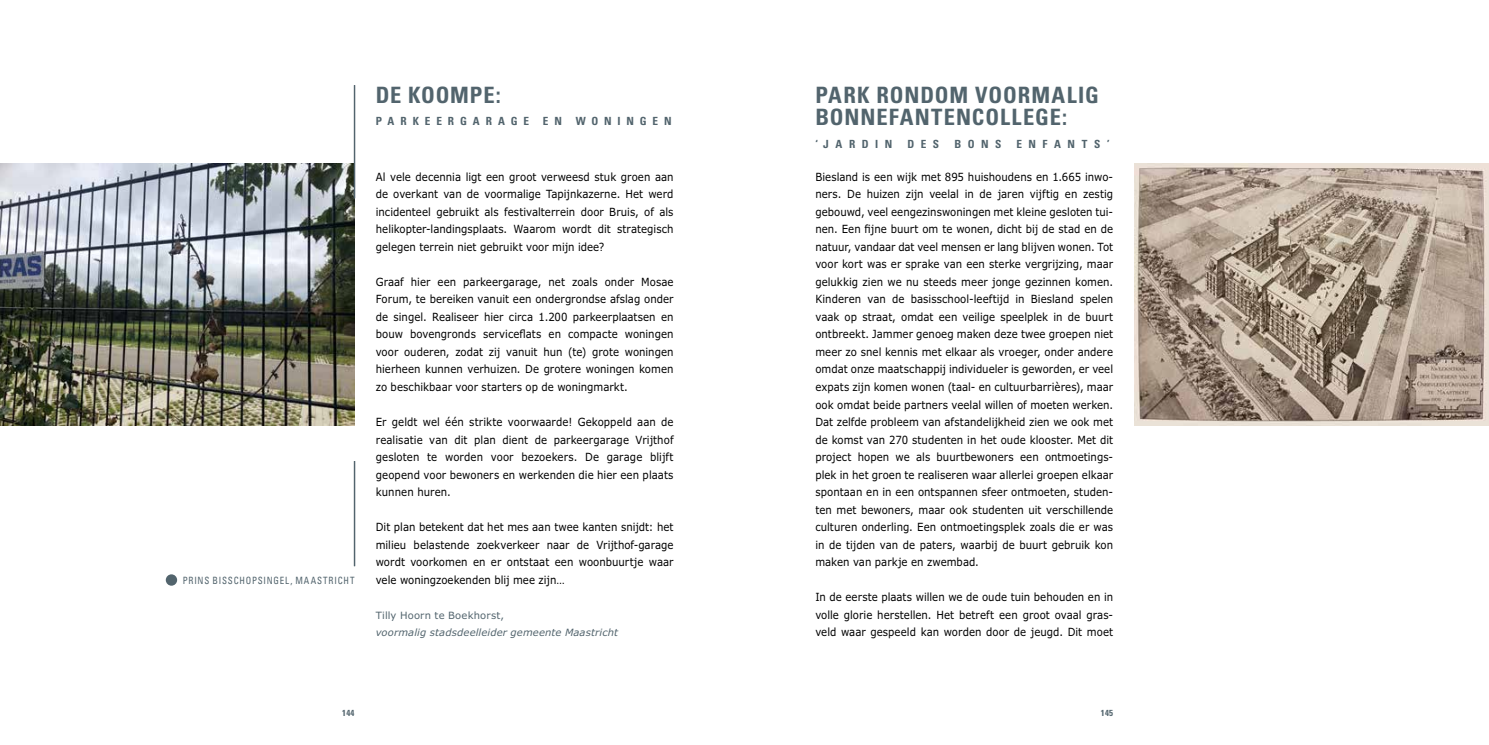
<style>
.page{position:relative;width:1489px;height:745px;background:#fff}
.page>*{position:absolute;margin:0;border:0;box-sizing:border-box;transform-origin:0 0}
.t1{font:700 condensed 22.5px/22.5px "Univers";letter-spacing:.04em;color:#52646d}
.t2{font:11.25px/17.5px "Verdana Pro";color:#000;text-align:justify;scale:.9 1}
.t3{font:700 condensed 11.25px "Univers";letter-spacing:.535em;color:#52646d}
.t4{font:700 condensed 11.25px "Univers";letter-spacing:.59em;color:#52646d}
.t5{font:italic 10px "Verdana Pro";letter-spacing:.01em;color:#52646d}
.t6{font:condensed 10px "Univers";letter-spacing:.09em;color:#52646d;scale:.9 1}
.t7{font:10px "Verdana Pro";letter-spacing:.015em;color:#52646d}
.t8{font:700 condensed 8.75px "Univers";letter-spacing:.04em;color:#52646d}
</style>
<div class="page">
<img style="left:0;top:163px;width:354px;height:262px">
<img style="left:1134px;top:163px;width:354px;height:262px">
<hr style="left:354px;top:460px;width:1px;height:105px;background:#52646d">
<hr style="left:354px;top:85px;width:1px;height:113px;background:#52646d">
<div style="left:166px;top:574px;width:11px;height:11px;background:#52646d;border-radius:50%"></div>
<p class="t6" style="left:183px;top:573px;width:192px">PRINS BISSCHOPSINGEL, MAASTRICHT</p>
<h1 class="t1" style="left:376px;top:83px;width:126px">DE KOOMPE:</h1>
<p class="t3" style="left:376px;top:114px;width:297px">PARKEERGARAGE EN WONINGEN</p>
<p class="t2" style="left:376px;top:168px;width:332px">Al vele decennia ligt een groot verweesd stuk groen aan de overkant van de voormalige Tapijnkazerne. Het werd incidenteel gebruikt als festivalterrein door Bruis, of als helikopter-landingsplaats. Waarom wordt dit strategisch gelegen terrein niet gebruikt voor mijn idee?</p>
<p class="t2" style="left:376px;top:273px;width:332px">Graaf hier een parkeergarage, net zoals onder Mosae Forum, te bereiken vanuit een ondergrondse afslag onder de singel. Realiseer hier circa 1.200 parkeerplaatsen en bouw bovengronds serviceflats en compacte woningen voor ouderen, zodat zij vanuit hun (te) grote woningen hierheen kunnen verhuizen. De grotere woningen komen zo beschikbaar voor starters op de woningmarkt.</p>
<p class="t2" style="left:376px;top:413px;width:332px">Er geldt wel één strikte voorwaarde! Gekoppeld aan de realisatie van dit plan dient de parkeergarage Vrijthof gesloten te worden voor bezoekers. De garage blijft geopend voor bewoners en werkenden die hier een plaats kunnen huren.</p>
<p class="t2" style="left:376px;top:518px;width:332px">Dit plan betekent dat het mes aan twee kanten snijdt: het milieu belastende zoekverkeer naar de Vrijthof-garage wordt voorkomen en er ontstaat een woonbuurtje waar vele woningzoekenden blij mee zijn…</p>
<p class="t7" style="left:376px;top:608px;width:130px">Tilly Hoorn te Boekhorst,</p>
<p class="t5" style="left:376px;top:625px;width:244px">voormalig stadsdeelleider gemeente Maastricht</p>
<h1 class="t1" style="left:815px;top:83px;width:285px">PARK RONDOM VOORMALIG<br>BONNEFANTENCOLLEGE:</h1>
<p class="t3" style="left:815px;top:137px;width:78px">‘JARDIN</p>
<p class="t3" style="left:907px;top:137px;width:33px">DES</p>
<p class="t3" style="left:954px;top:137px;width:48px">BONS</p>
<p class="t4" style="left:1016px;top:137px;width:95px">ENFANTS’</p>
<p class="t2" style="left:815px;top:168px;width:332px">Biesland is een wijk met 895 huishoudens en 1.665 inwo&shy;ners. De huizen zijn veelal in de jaren vijftig en zestig gebouwd, veel eengezinswoningen met kleine gesloten tui&shy;nen. Een fijne buurt om te wonen, dicht bij de stad en de natuur, vandaar dat veel mensen er lang blijven wonen. Tot voor kort was er sprake van een sterke vergrijzing, maar gelukkig zien we nu steeds meer jonge gezinnen komen.<br>Kinderen van de basisschool-leeftijd in Biesland spelen vaak op straat, omdat een veilige speelplek in de buurt ontbreekt. Jammer genoeg maken deze twee groepen niet meer zo snel kennis met elkaar als vroeger, onder andere omdat onze maatschappij individueler is geworden, er veel expats zijn komen wonen (taal- en cultuurbarrières), maar ook omdat beide partners veelal willen of moeten werken.<br>Dat zelfde probleem van afstandelijkheid zien we ook met de komst van 270 studenten in het oude klooster. Met dit project hopen we als buurtbewoners een ontmoetings&shy;plek in het groen te realiseren waar allerlei groepen elkaar spontaan en in een ontspannen sfeer ontmoeten, studen&shy;ten met bewoners, maar ook studenten uit verschillende culturen onderling. Een ontmoetingsplek zoals die er was in de tijden van de paters, waarbij de buurt gebruik kon maken van parkje en zwembad.</p>
<p class="t2" style="left:815px;top:588px;width:332px">In de eerste plaats willen we de oude tuin behouden en in volle glorie herstellen. Het betreft een groot ovaal gras&shy;veld waar gespeeld kan worden door de jeugd. Dit moet</p>
<p class="t8" style="left:342px;top:707px;width:14px">144</p>
<p class="t8" style="left:1100px;top:707px;width:14px">145</p>
</div>
